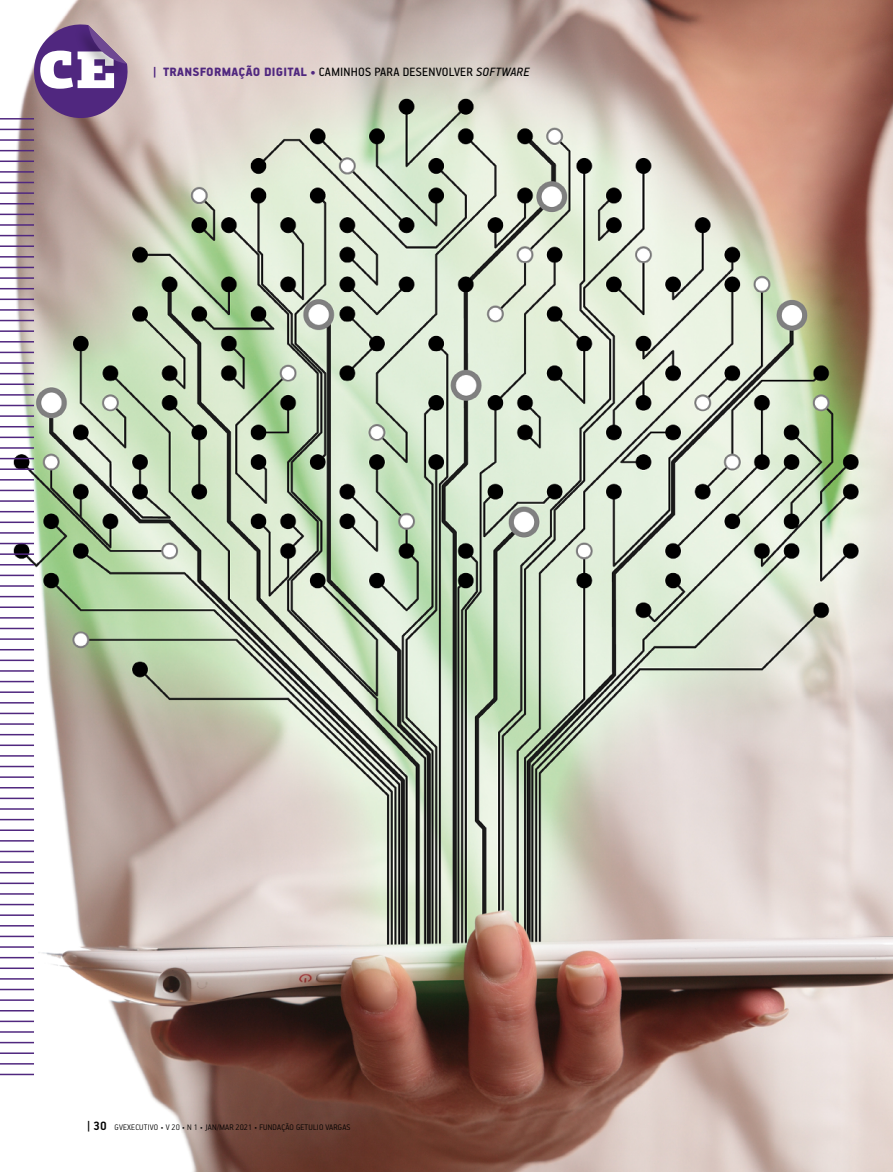
<style>
.page{position:relative;width:893px;height:1172px;background:#fff}
.page>*{position:absolute;margin:0;border:0;box-sizing:border-box;transform-origin:0 0}
.t1{font:900 52.8px "PF Agora Slab Pro";color:#fff}
.t2{font:13.5px "PF Handbook Pro";letter-spacing:.02em;color:#000}
.t3{font:300 9px "PF Handbook Pro";letter-spacing:.02em;color:#000}
.s1{font-weight:900;color:#50277f}
.s2{font-style:italic}
.s3{font-weight:700;font-size:13.5px}
</style>
<div class="page">
<img style="left:0;top:0;width:893px;height:1171px">
<hr style="left:0;top:192px;width:34px;height:2px;background:#50277f">
<hr style="left:0;top:118px;width:34px;height:1px;background:#50277f">
<hr style="left:0;top:203px;width:34px;height:1px;background:#50277f">
<hr style="left:0;top:129px;width:34px;height:1px;background:#50277f">
<hr style="left:0;top:214px;width:34px;height:1px;background:#50277f">
<hr style="left:0;top:139px;width:34px;height:2px;background:#50277f">
<hr style="left:0;top:224px;width:34px;height:2px;background:#50277f">
<hr style="left:0;top:150px;width:34px;height:1px;background:#50277f">
<hr style="left:0;top:235px;width:34px;height:1px;background:#50277f">
<hr style="left:0;top:160px;width:34px;height:2px;background:#50277f">
<hr style="left:0;top:245px;width:34px;height:2px;background:#50277f">
<hr style="left:0;top:171px;width:34px;height:2px;background:#50277f">
<hr style="left:0;top:256px;width:34px;height:1px;background:#50277f">
<hr style="left:0;top:182px;width:34px;height:1px;background:#50277f">
<hr style="left:0;top:267px;width:34px;height:1px;background:#50277f">
<hr style="left:0;top:277px;width:34px;height:2px;background:#50277f">
<hr style="left:0;top:288px;width:34px;height:1px;background:#50277f">
<hr style="left:0;top:298px;width:34px;height:2px;background:#50277f">
<hr style="left:0;top:309px;width:34px;height:2px;background:#50277f">
<hr style="left:0;top:320px;width:34px;height:1px;background:#50277f">
<hr style="left:0;top:330px;width:34px;height:2px;background:#50277f">
<hr style="left:0;top:341px;width:34px;height:1px;background:#50277f">
<hr style="left:0;top:351px;width:34px;height:2px;background:#50277f">
<hr style="left:0;top:362px;width:34px;height:2px;background:#50277f">
<hr style="left:0;top:373px;width:34px;height:1px;background:#50277f">
<hr style="left:0;top:383px;width:34px;height:2px;background:#50277f">
<hr style="left:0;top:394px;width:34px;height:1px;background:#50277f">
<hr style="left:0;top:405px;width:34px;height:1px;background:#50277f">
<hr style="left:0;top:415px;width:34px;height:2px;background:#50277f">
<hr style="left:0;top:426px;width:34px;height:1px;background:#50277f">
<hr style="left:0;top:436px;width:34px;height:2px;background:#50277f">
<hr style="left:0;top:447px;width:34px;height:2px;background:#50277f">
<hr style="left:0;top:458px;width:34px;height:1px;background:#50277f">
<hr style="left:0;top:468px;width:34px;height:2px;background:#50277f">
<hr style="left:0;top:479px;width:34px;height:1px;background:#50277f">
<hr style="left:0;top:489px;width:34px;height:2px;background:#50277f">
<hr style="left:0;top:500px;width:34px;height:2px;background:#50277f">
<hr style="left:0;top:511px;width:34px;height:1px;background:#50277f">
<hr style="left:0;top:521px;width:34px;height:2px;background:#50277f">
<hr style="left:0;top:532px;width:34px;height:1px;background:#50277f">
<hr style="left:0;top:543px;width:34px;height:1px;background:#50277f">
<hr style="left:0;top:553px;width:34px;height:2px;background:#50277f">
<hr style="left:0;top:564px;width:34px;height:1px;background:#50277f">
<hr style="left:0;top:574px;width:34px;height:2px;background:#50277f">
<hr style="left:0;top:585px;width:34px;height:1px;background:#50277f">
<hr style="left:0;top:596px;width:34px;height:1px;background:#50277f">
<hr style="left:0;top:606px;width:34px;height:2px;background:#50277f">
<hr style="left:0;top:617px;width:34px;height:1px;background:#50277f">
<hr style="left:0;top:627px;width:34px;height:2px;background:#50277f">
<hr style="left:0;top:638px;width:34px;height:2px;background:#50277f">
<hr style="left:0;top:649px;width:34px;height:1px;background:#50277f">
<hr style="left:0;top:659px;width:34px;height:2px;background:#50277f">
<hr style="left:0;top:670px;width:34px;height:1px;background:#50277f">
<hr style="left:0;top:680px;width:34px;height:2px;background:#50277f">
<hr style="left:0;top:691px;width:34px;height:2px;background:#50277f">
<hr style="left:0;top:702px;width:34px;height:1px;background:#50277f">
<hr style="left:0;top:712px;width:34px;height:2px;background:#50277f">
<hr style="left:0;top:723px;width:34px;height:1px;background:#50277f">
<hr style="left:0;top:734px;width:34px;height:1px;background:#50277f">
<hr style="left:0;top:744px;width:34px;height:2px;background:#50277f">
<hr style="left:0;top:755px;width:34px;height:1px;background:#50277f">
<hr style="left:0;top:765px;width:34px;height:2px;background:#50277f">
<hr style="left:0;top:776px;width:34px;height:2px;background:#50277f">
<hr style="left:0;top:787px;width:34px;height:1px;background:#50277f">
<hr style="left:0;top:797px;width:34px;height:2px;background:#50277f">
<hr style="left:0;top:808px;width:34px;height:1px;background:#50277f">
<hr style="left:0;top:818px;width:34px;height:2px;background:#50277f">
<hr style="left:0;top:829px;width:34px;height:2px;background:#50277f">
<hr style="left:0;top:840px;width:34px;height:1px;background:#50277f">
<hr style="left:0;top:850px;width:34px;height:2px;background:#50277f">
<hr style="left:0;top:861px;width:34px;height:1px;background:#50277f">
<hr style="left:0;top:872px;width:34px;height:1px;background:#50277f">
<hr style="left:0;top:882px;width:34px;height:2px;background:#50277f">
<hr style="left:0;top:893px;width:34px;height:1px;background:#50277f">
<hr style="left:0;top:903px;width:34px;height:2px;background:#50277f">
<hr style="left:0;top:914px;width:34px;height:1px;background:#50277f">
<hr style="left:0;top:925px;width:34px;height:1px;background:#50277f">
<hr style="left:0;top:935px;width:34px;height:2px;background:#50277f">
<hr style="left:0;top:946px;width:34px;height:1px;background:#50277f">
<hr style="left:0;top:956px;width:34px;height:2px;background:#50277f">
<hr style="left:0;top:967px;width:34px;height:2px;background:#50277f">
<hr style="left:0;top:978px;width:34px;height:1px;background:#50277f">
<hr style="left:0;top:988px;width:34px;height:2px;background:#50277f">
<hr style="left:0;top:999px;width:34px;height:1px;background:#50277f">
<hr style="left:0;top:1010px;width:34px;height:1px;background:#50277f">
<hr style="left:0;top:1020px;width:34px;height:2px;background:#50277f">
<hr style="left:0;top:1031px;width:34px;height:1px;background:#50277f">
<hr style="left:0;top:1041px;width:34px;height:2px;background:#50277f">
<hr style="left:0;top:1052px;width:34px;height:1px;background:#50277f">
<hr style="left:0;top:1063px;width:34px;height:1px;background:#50277f">
<hr style="left:0;top:1073px;width:34px;height:2px;background:#50277f">
<svg style="left:29px;top:23px;width:100px;height:100px;background:#7a5a90"></svg>
<h1 class="t1" style="left:38px;top:34px;width:80px">CE</h1>
<h2 class="t2" style="left:153px;top:63px;width:378px"><span class="s1">| TRANSFORMAÇÃO DIGITAL •</span> CAMINHOS PARA DESENVOLVER <span class="s2">SOFTWARE</span></h2>
<p class="t3" style="left:87px;top:1121px;width:265px"><span class="s3">| 30</span> GVEXECUTIVO • V 20 • N 1 • JAN/MAR 2021 • FUNDAÇÃO GETULIO VARGAS</p>
</div>
